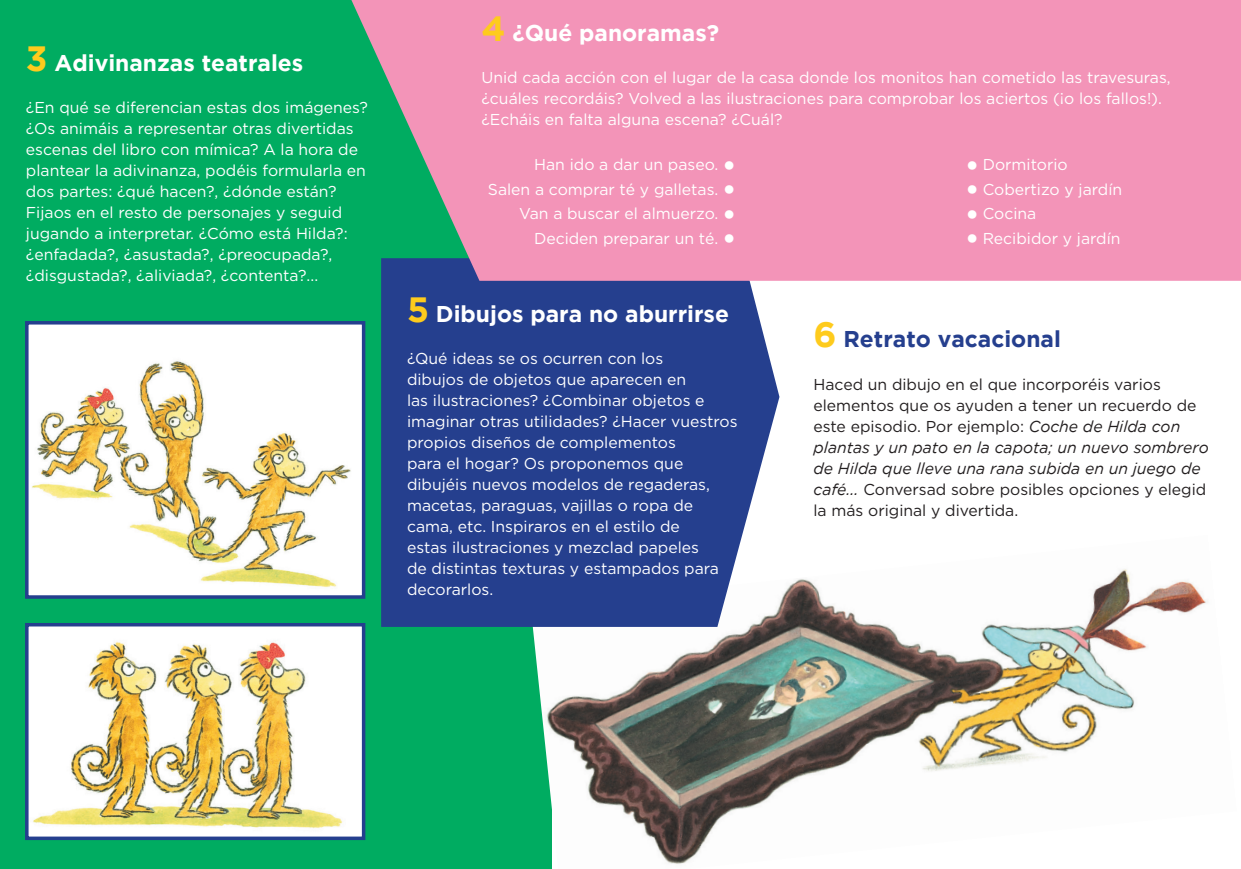
<style>
.page{position:relative;width:1241px;height:869px;background:#fff}
.page>*{position:absolute;margin:0;border:0;box-sizing:border-box;transform-origin:0 0}
.t1{font:700 22.75px "Gotham";color:#fff}
.t2{font:700 22.75px "Gotham";color:#253f8e}
.t3{font:15.75px/21px "Gotham";color:#fff}
.t4{font:15.75px/21px "Gotham";color:#231f20}
.s1{font-size:35px;color:#fecb1d}
.s2{font-family:"Frutiger LT Std";font-size:24.5px}
.s3{font-style:italic}
</style>
<div class="page">
<div style="left:0;top:0;width:551px;height:868px;background:#00ac61"></div>
<img style="left:530px;top:569px;width:678px;height:299px">
<div style="left:381px;top:281px;width:398px;height:345px;background:#253f8e"></div>
<svg style="left:351px;top:0;width:889px;height:281px;background:#e194b2"></svg>
<img style="left:30px;top:627px;width:330px;height:207px">
<div style="left:25px;top:622px;width:340px;height:217px;border:4px solid #253f8e"></div>
<img style="left:30px;top:326px;width:330px;height:267px">
<div style="left:25px;top:321px;width:340px;height:277px;border:4px solid #253f8e"></div>
<h1 class="t1" style="left:26px;top:50px;width:279px"><span class="s1">3</span> Adivinanzas teatrales</h1>
<p class="t3" style="left:26px;top:96px;width:343px">¿En qué se diferencian estas dos imágenes? ¿Os animáis a representar otras divertidas escenas del libro con mímica? A la hora de plantear la adivinanza, podéis formularla en dos partes: ¿qué hacen?, ¿dónde están?<br>Fijaos en el resto de personajes y seguid jugando a interpretar. ¿Cómo está Hilda?: ¿enfadada?, ¿asustada?, ¿preocupada?, ¿disgustada?, ¿aliviada?, ¿contenta?...</p>
<h1 class="t1" style="left:481px;top:19px;width:239px"><span class="s1">4</span> ¿Qué panoramas?</h1>
<p class="t3" style="left:481px;top:66px;width:690px">Unid cada acción con el lugar de la casa donde los monitos han cometido las travesuras, ¿cuáles recordáis? Volved a las ilustraciones para comprobar los aciertos (¡o los fallos!). ¿Echáis en falta alguna escena? ¿Cuál?</p>
<p class="t3" style="left:488px;top:152px;width:249px;line-height:24.5px;text-align:right">Han ido a dar un paseo. <span class="s2">•<br></span>Salen a comprar té y galletas. <span class="s2">•<br></span>Van a buscar el almuerzo. <span class="s2">•<br></span>Deciden preparar un té. <span class="s2">•</span></p>
<p class="t3" style="left:965px;top:154px;width:103px"><span class="s2">•</span> Dormitorio</p>
<p class="t3" style="left:965px;top:178px;width:157px"><span class="s2">•</span> Cobertizo y jardín</p>
<p class="t3" style="left:965px;top:203px;width:72px"><span class="s2">•</span> Cocina</p>
<p class="t3" style="left:965px;top:227px;width:156px"><span class="s2">•</span> Recibidor y jardín</p>
<h1 class="t1" style="left:407px;top:300px;width:323px"><span class="s1">5</span> Dibujos para no aburrirse</h1>
<p class="t3" style="left:407px;top:347px;width:332px">¿Qué ideas se os ocurren con los<br>dibujos de objetos que aparecen en<br>las ilustraciones? ¿Combinar objetos e imaginar otras utilidades? ¿Hacer vuestros propios diseños de complementos<br>para el hogar? Os proponemos que dibujéis nuevos modelos de regaderas, macetas, paraguas, vajillas o ropa de cama, etc. Inspiraros en el estilo de<br>estas ilustraciones y mezclad papeles<br>de distintas texturas y estampados para decorarlos.</p>
<h1 class="t2" style="left:813px;top:326px;width:249px"><span class="s1">6</span> Retrato vacacional</h1>
<p class="t4" style="left:813px;top:373px;width:397px">Haced un dibujo en el que incorporéis varios elementos que os ayuden a tener un recuerdo de este episodio. Por ejemplo: <span class="s3">Coche de Hilda con plantas y un pato en la capota; un nuevo sombrero de Hilda que lleve una rana subida en un juego de café...</span> Conversad sobre posibles opciones y elegid la más original y divertida.</p>
</div>
